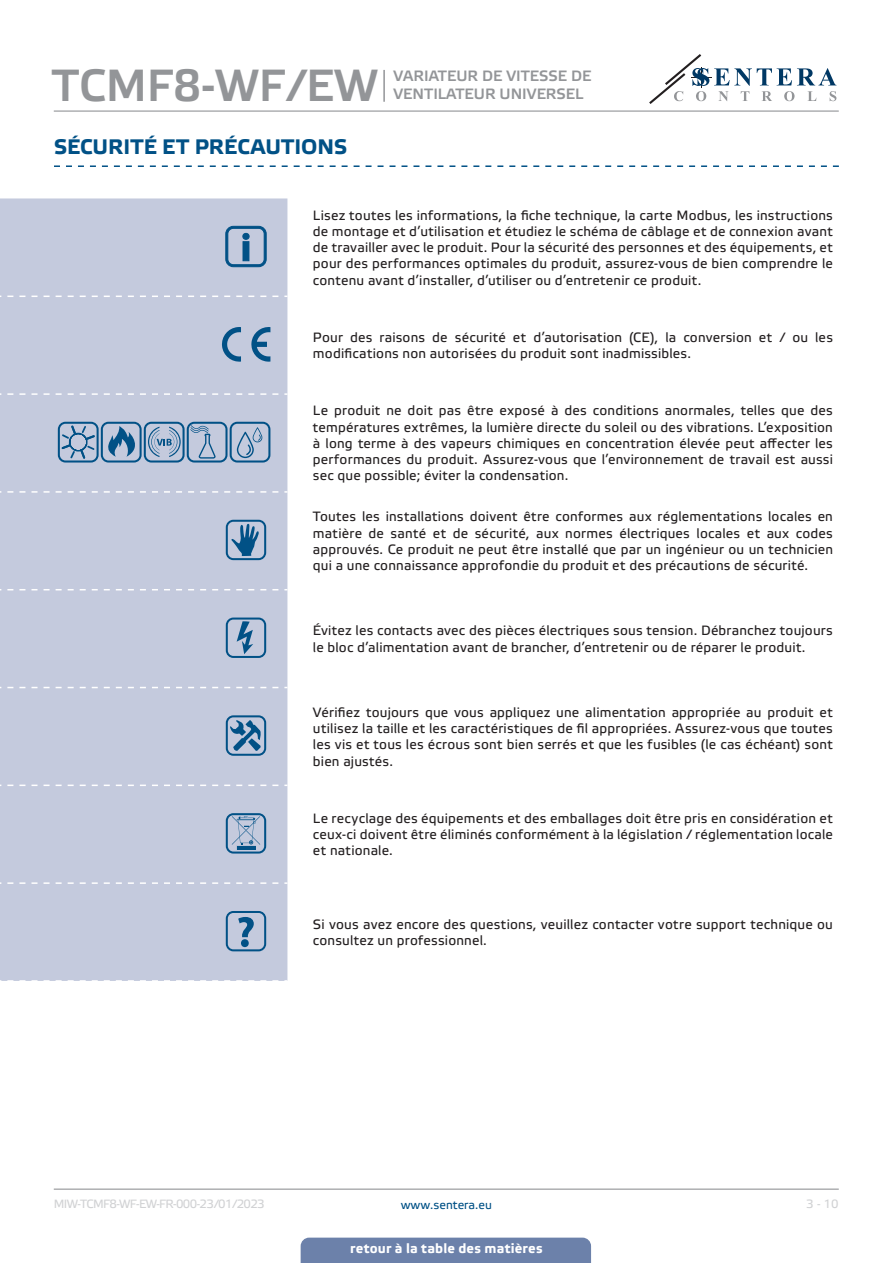
<style>
.page{position:relative;width:893px;height:1263px;background:#fff}
.page>*{position:absolute;margin:0;border:0;box-sizing:border-box;transform-origin:0 0}
.t1{font:45px "Etelka Medium Pro";color:#939598}
.t2{font:700 21px "Etelka Text Pro";letter-spacing:.005em;color:#015186}
.t3{font:15px/18px "Etelka Medium Pro";color:#939598}
.table_text{font:13.5px/16.2px "Etelka Text Pro";letter-spacing:.015em;color:#231f20;text-align:justify}
.t4{font:700 13.5px "Etelka Text Pro";letter-spacing:.015em;color:#fff}
.t5{font:12px "Etelka Text Pro";letter-spacing:-.05em;color:#d1d2d4}
.t6{font:12px "Etelka Text Pro";color:#015186}
</style>
<div class="page">
<hr style="left:54px;top:111px;width:785px;height:1px;background:#939598">
<hr style="left:54px;top:1188px;width:785px;height:2px;background:#939598">
<svg style="left:649px;top:54px;width:187px;height:50px"></svg>
<div style="left:301px;top:1237px;width:290px;height:26px;background:#6c81aa"></div>
<hr style="left:383px;top:70px;width:2px;height:32px;background:#939598">
<svg style="left:54px;top:165px;width:785px;height:2px"></svg>
<div style="left:0;top:198px;width:287px;height:783px;background:#c4cadd"></div>
<svg style="left:7px;top:296px;width:280px;height:1px"></svg>
<svg style="left:7px;top:393px;width:280px;height:2px"></svg>
<svg style="left:7px;top:491px;width:280px;height:2px"></svg>
<svg style="left:7px;top:589px;width:280px;height:1px"></svg>
<svg style="left:7px;top:687px;width:280px;height:1px"></svg>
<svg style="left:7px;top:784px;width:280px;height:2px"></svg>
<svg style="left:7px;top:882px;width:280px;height:2px"></svg>
<svg style="left:7px;top:980px;width:280px;height:1px"></svg>
<svg style="left:226px;top:226px;width:40px;height:41px"></svg>
<svg style="left:221px;top:327px;width:20px;height:35px"></svg>
<svg style="left:251px;top:326px;width:19px;height:36px"></svg>
<svg style="left:58px;top:422px;width:212px;height:40px"></svg>
<svg style="left:226px;top:520px;width:40px;height:40px"></svg>
<svg style="left:226px;top:617px;width:40px;height:41px"></svg>
<svg style="left:226px;top:715px;width:40px;height:41px"></svg>
<svg style="left:226px;top:813px;width:40px;height:40px"></svg>
<svg style="left:226px;top:911px;width:40px;height:40px"></svg>
<h1 class="t1" style="left:52px;top:61px;width:328px">TCMF8-WF/EW</h1>
<p class="t3" style="left:394px;top:67px;width:199px">VARIATEUR DE VITESSE DE<br>VENTILATEUR UNIVERSEL</p>
<p class="t2" style="left:54px;top:134px;width:295px">SÉCURITÉ ET PRÉCAUTIONS</p>
<p class="table_text" style="left:313px;top:208px;width:521px">Lisez toutes les informations, la fiche technique, la carte Modbus, les instructions de montage et d’utilisation et étudiez le schéma de câblage et de connexion avant de travailler avec le produit. Pour la sécurité des personnes et des équipements, et pour des performances optimales du produit, assurez-vous de bien comprendre le contenu avant d’installer, d’utiliser ou d’entretenir ce produit.</p>
<p class="table_text" style="left:313px;top:330px;width:522px">Pour des raisons de sécurité et d’autorisation (CE), la conversion et / ou les modifications non autorisées du produit sont inadmissibles.</p>
<p class="table_text" style="left:313px;top:403px;width:521px">Le produit ne doit pas être exposé à des conditions anormales, telles que des températures extrêmes, la lumière directe du soleil ou des vibrations. L’exposition à long terme à des vapeurs chimiques en concentration élevée peut affecter les performances du produit. Assurez-vous que l’environnement de travail est aussi sec que possible; éviter la condensation.</p>
<p class="table_text" style="left:313px;top:509px;width:522px">Toutes les installations doivent être conformes aux réglementations locales en matière de santé et de sécurité, aux normes électriques locales et aux codes approuvés. Ce produit ne peut être installé que par un ingénieur ou un technicien qui a une connaissance approfondie du produit et des précautions de sécurité.</p>
<p class="table_text" style="left:313px;top:623px;width:521px">Évitez les contacts avec des pièces électriques sous tension. Débranchez toujours le bloc d’alimentation avant de brancher, d’entretenir ou de réparer le produit.</p>
<p class="table_text" style="left:313px;top:705px;width:521px">Vérifiez toujours que vous appliquez une alimentation appropriée au produit et utilisez la taille et les caractéristiques de fil appropriées. Assurez-vous que toutes les vis et tous les écrous sont bien serrés et que les fusibles (le cas échéant) sont bien ajustés.</p>
<p class="table_text" style="left:313px;top:811px;width:521px">Le recyclage des équipements et des emballages doit être pris en considération et ceux-ci doivent être éliminés conformément à la législation / réglementation locale et nationale.</p>
<p class="table_text" style="left:313px;top:917px;width:521px">Si vous avez encore des questions, veuillez contacter votre support technique ou consultez un professionnel.</p>
<p class="t5" style="left:54px;top:1197px;width:212px">MIW-TCMF8-WF-EW-FR-000 - 23 / 01 / 2023</p>
<p class="t6" style="left:401px;top:1198px;width:93px">www.sentera.eu</p>
<p class="t5" style="left:806px;top:1197px;width:34px">3 - 10</p>
<p class="t4" style="left:350px;top:1239px;width:194px">retour à la table des matières</p>
</div>
